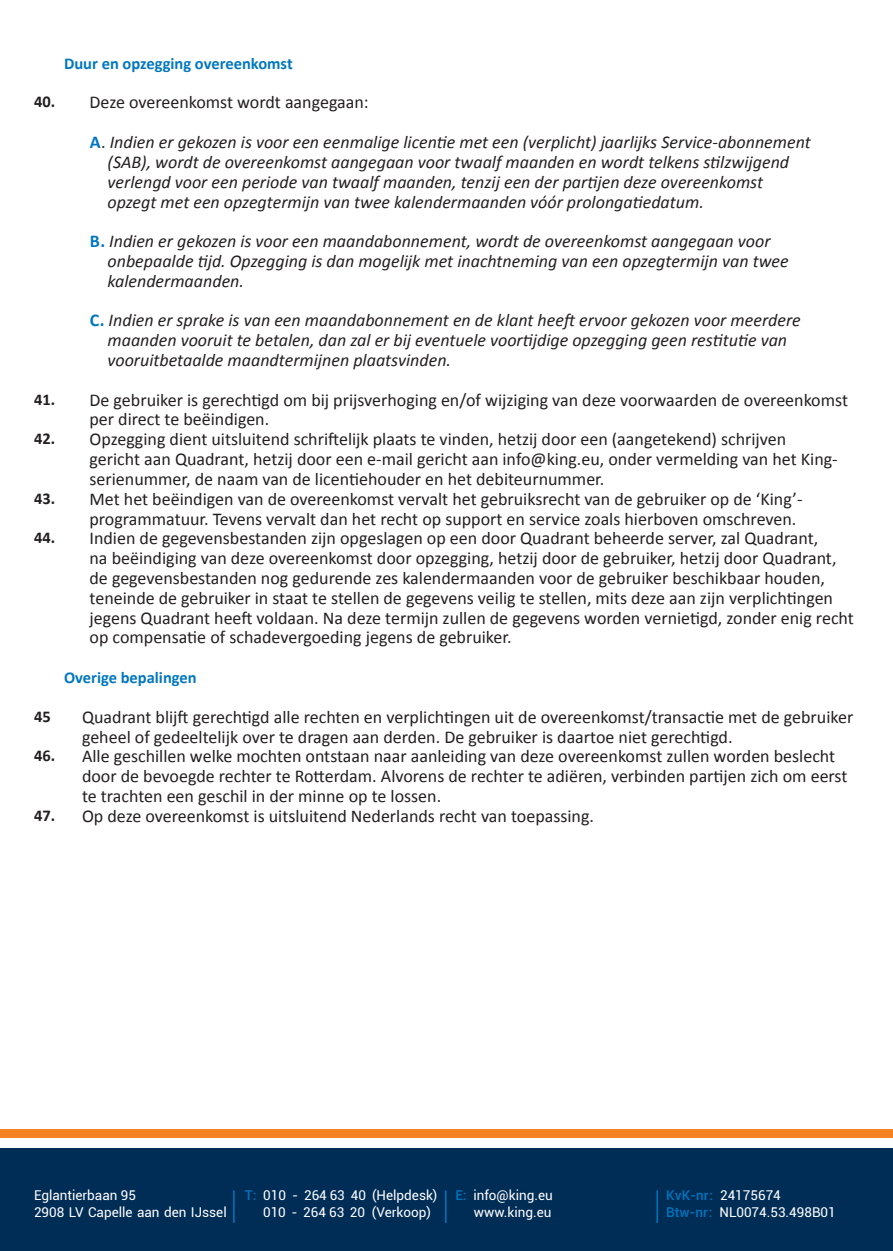
<style>
.page{position:relative;width:893px;height:1251px;background:#fff}
.page>*{position:absolute;margin:0;border:0;box-sizing:border-box;transform-origin:0 0}
.t1{font:18px/19.8px "Calibri";color:#231f20}
.t2{font:italic 18px/19.8px "Calibri";color:#231f20}
.t3{font:700 16.5px "Calibri";color:#0077c0}
.t4{font:700 16.5px "Calibri";color:#231f20}
.t5{font:13.5px "Roboto";color:#fff}
.s1{font-weight:700;font-style:normal;color:#0077c0}
.s2{font-style:normal}
.s3{font-weight:500;color:#0074be}
</style>
<div class="page">
<div style="left:0;top:1148px;width:893px;height:102px;background:#002d56"></div>
<div style="left:0;top:1129px;width:893px;height:8px;background:#f58220"></div>
<hr style="left:233px;top:1189px;width:2px;height:33px;background:#0074be">
<hr style="left:445px;top:1189px;width:1px;height:33px;background:#0074be">
<hr style="left:656px;top:1189px;width:2px;height:33px;background:#0074be">
<p class="t4" style="left:34px;top:91px;width:23px">40.</p>
<p class="t4" style="left:34px;top:388px;width:23px">41.</p>
<p class="t4" style="left:34px;top:428px;width:23px">42.</p>
<p class="t4" style="left:34px;top:487px;width:23px">43.</p>
<p class="t4" style="left:34px;top:527px;width:23px">44.</p>
<p class="t4" style="left:34px;top:705px;width:18px">45</p>
<p class="t4" style="left:34px;top:745px;width:23px">46.</p>
<p class="t4" style="left:34px;top:804px;width:23px">47.</p>
<p class="t3" style="left:64px;top:53px;width:230px">Duur en opzegging overeenkomst</p>
<p class="t1" style="left:90px;top:93px;width:281px">Deze overeenkomst wordt aangegaan:</p>
<p class="t2" style="left:108px;top:131px;width:705px;text-indent:-18px"><span class="s1">A</span><span class="s2">.</span> Indien er gekozen is voor een eenmalige licentie met een (verplicht) jaarlijks Service-abonnement (SAB), wordt de overeenkomst aangegaan voor twaalf maanden en wordt telkens stilzwijgend verlengd voor een periode van twaalf maanden, tenzij een der partijen deze overeenkomst opzegt met een opzegtermijn van twee kalendermaanden vóór prolongatiedatum.</p>
<p class="t2" style="left:108px;top:230px;width:683px;text-indent:-18px"><span class="s1">B.</span> Indien er gekozen is voor een maandabonnement, wordt de overeenkomst aangegaan voor onbepaalde tijd. Opzegging is dan mogelijk met inachtneming van een opzegtermijn van twee kalendermaanden.</p>
<p class="t2" style="left:108px;top:310px;width:695px;text-indent:-18px"><span class="s1">C.</span> Indien er sprake is van een maandabonnement en de klant heeft ervoor gekozen voor meerdere maanden vooruit te betalen, dan zal er bij eventuele voortijdige opzegging geen restitutie van vooruitbetaalde maandtermijnen plaatsvinden.</p>
<p class="t1" style="left:90px;top:390px;width:760px">De gebruiker is gerechtigd om bij prijsverhoging en/of wijziging van deze voorwaarden de overeenkomst per direct te beëindigen.</p>
<p class="t1" style="left:90px;top:429px;width:750px">Opzegging dient uitsluitend schriftelijk plaats te vinden, hetzij door een (aangetekend) schrijven gericht aan Quadrant, hetzij door een e‑mail gericht aan info@king.eu, onder vermelding van het King&shy;serienummer, de naam van de licentiehouder en het debiteurnummer.</p>
<p class="t1" style="left:90px;top:489px;width:715px">Met het beëindigen van de overeenkomst vervalt het gebruiksrecht van de gebruiker op de ‘King’- programmatuur. Tevens vervalt dan het recht op support en service zoals hierboven omschreven.</p>
<p class="t1" style="left:90px;top:528px;width:766px">Indien de gegevensbestanden zijn opgeslagen op een door Quadrant beheerde server, zal Quadrant,<br>na beëindiging van deze overeenkomst door opzegging, hetzij door de gebruiker, hetzij door Quadrant, de gegevensbestanden nog gedurende zes kalendermaanden voor de gebruiker beschikbaar houden, teneinde de gebruiker in staat te stellen de gegevens veilig te stellen, mits deze aan zijn verplichtingen jegens Quadrant heeft voldaan. Na deze termijn zullen de gegevens worden vernietigd, zonder enig recht op compensatie of schadevergoeding jegens de gebruiker.</p>
<p class="t3" style="left:64px;top:667px;width:134px">Overige bepalingen</p>
<p class="t1" style="left:82px;top:706px;width:773px">Quadrant blijft gerechtigd alle rechten en verplichtingen uit de overeenkomst/transactie met de gebruiker geheel of gedeeltelijk over te dragen aan derden. De gebruiker is daartoe niet gerechtigd.</p>
<p class="t1" style="left:82px;top:746px;width:767px">Alle geschillen welke mochten ontstaan naar aanleiding van deze overeenkomst zullen worden beslecht door de bevoegde rechter te Rotterdam. Alvorens de rechter te adiëren, verbinden partijen zich om eerst te trachten een geschil in der minne op te lossen.</p>
<p class="t1" style="left:82px;top:805px;width:514px">Op deze overeenkomst is uitsluitend Nederlands recht van toepassing.</p>
<p class="t5" style="left:34px;top:1185px;width:103px">Eglantierbaan 95</p>
<p class="t5" style="left:34px;top:1202px;width:194px">2908 LV Capelle aan den IJssel</p>
<p class="t5" style="left:245px;top:1185px;width:194px"><span class="s3">T:</span> 010 - 264 63 40 (Helpdesk)</p>
<p class="t5" style="left:263px;top:1202px;width:169px">010 - 264 63 20 (Verkoop)</p>
<p class="t5" style="left:455px;top:1185px;width:99px"><span class="s3">E:</span> info@king.eu</p>
<p class="t5" style="left:474px;top:1202px;width:79px">www.king.eu</p>
<p class="t5" style="left:666px;top:1185px;width:116px"><span class="s3">KvK-nr :</span> 24175674</p>
<p class="t5" style="left:666px;top:1202px;width:171px"><span class="s3">Btw-nr :</span> NL0074.53.498B01</p>
</div>
